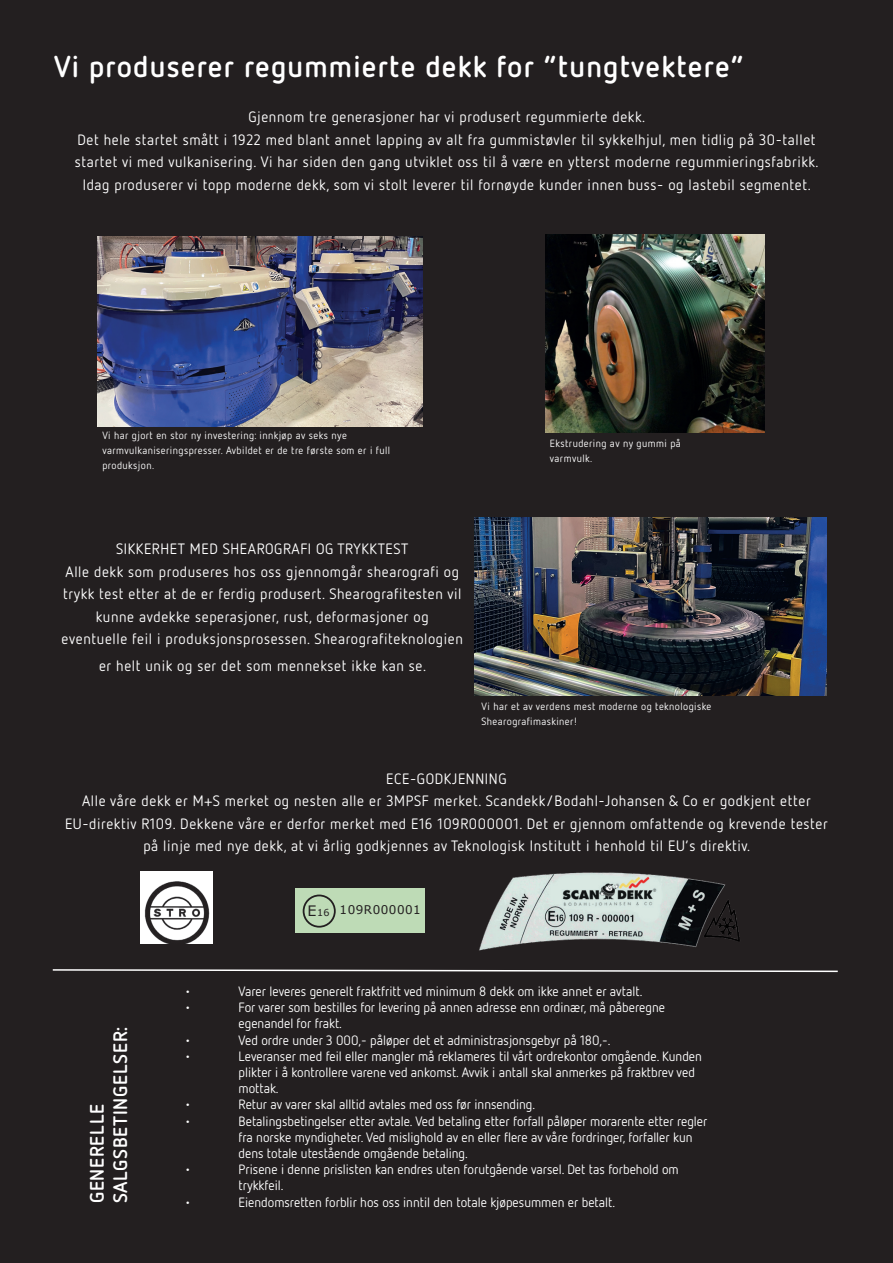
<style>
.page{position:relative;width:893px;height:1263px;background:#231f20}
.page>*{position:absolute;margin:0;border:0;box-sizing:border-box;transform-origin:0 0}
.t1{font:700 30px "Netto OT";letter-spacing:.04em;color:#fff}
.t2{font:700 19.5px/23.4px "Netto OT";letter-spacing:.04em;color:#fff}
.t3{font:15px/22.5px "Netto OT";letter-spacing:.04em;color:#fff;text-align:center}
.t4{font:13.5px/16.2px "Netto OT";color:#fff}
.t5{font:12px "Verdana";letter-spacing:.04em;color:#231f20}
.t6{font:10.5px/15px "Netto OT";letter-spacing:.04em;color:#fff}
.s1{font-size:14.4px}
</style>
<div class="page">
<img style="left:546px;top:234px;width:218px;height:198px">
<img style="left:98px;top:236px;width:324px;height:190px">
<img style="left:475px;top:518px;width:351px;height:177px">
<img style="left:479px;top:872px;width:261px;height:79px">
<div style="left:295px;top:888px;width:130px;height:44px;background:#bedbb6"></div>
<div style="left:303px;top:894px;width:33px;height:33px;border:2px solid #231f20;border-radius:50%"></div>
<img style="left:140px;top:871px;width:73px;height:73px">
<svg style="left:52px;top:969px;width:786px;height:4px"></svg>
<h1 class="t1" style="left:54px;top:48px;width:691px">Vi produserer regummierte dekk for ”tungtvektere”</h1>
<p class="t3" style="left:75px;top:105px;width:745px">Gjennom tre generasjoner har vi produsert regummierte dekk.<br>Det hele startet smått i 1922 med blant annet lapping av alt fra gummistøvler til sykkelhjul, men tidlig på 30-tallet startet vi med vulkanisering. Vi har siden den gang utviklet oss til å være en ytterst moderne regummieringsfabrikk.<br>Idag produserer vi topp moderne dekk, som vi stolt leverer til fornøyde kunder innen buss- og lastebil segmentet.</p>
<p class="t6" style="left:102px;top:427px;width:289px">Vi har gjort en stor ny investering: innkjøp av seks nye varmvulkaniseringspresser. Avbildet er de tre første som er i full produksjon.</p>
<p class="t6" style="left:550px;top:436px;width:132px">Ekstrudering av ny gummi på varmvulk.</p>
<p class="t3" style="left:62px;top:537px;width:403px">SIKKERHET MED SHEAROGRAFI OG TRYKKTEST<br>Alle dekk som produseres hos oss gjennomgår shearografi og trykk test etter at de er ferdig produsert. Shearografitesten vil kunne avdekke seperasjoner, rust, deformasjoner og eventuelle feil i produksjonsprosessen. Shearografiteknologien</p>
<p class="t3" style="left:99px;top:654px;width:329px">er helt unik og ser det som mennekset ikke kan se.</p>
<p class="t6" style="left:482px;top:699px;width:231px">Vi har et av verdens mest moderne og teknologiske<br>Shearografimaskiner!</p>
<p class="t3" style="left:65px;top:767px;width:764px">ECE-GODKJENNING<br>Alle våre dekk er M+S merket og nesten alle er 3MPSF merket. Scandekk/Bodahl-Johansen &amp; Co er godkjent etter EU-direktiv R109. Dekkene våre er derfor merket med E16 109R000001. Det er gjennom omfattende og krevende tester på linje med nye dekk, at vi årlig godkjennes av Teknologisk Institutt i henhold til EU’s direktiv.</p>
<h2 class="t2" style="left:85px;top:1203px;width:178px;rotate:-90deg">GENERELLE<br>SALGSBETINGELSER:</h2>
<p class="t5" style="left:307px;top:902px;width:115px"><span class="s1">E</span><sub>16</sub> 109R000001</p>
<p class="t4" style="left:185px;top:983px;width:8px">•</p>
<p class="t4" style="left:239px;top:983px;width:405px">Varer leveres generelt fraktfritt ved minimum 8 dekk om ikke annet er avtalt.</p>
<p class="t4" style="left:185px;top:999px;width:8px">•</p>
<p class="t4" style="left:239px;top:999px;width:428px">For varer som bestilles for levering på annen adresse enn ordinær, må påberegne egenandel for frakt.</p>
<p class="t4" style="left:185px;top:1031px;width:8px">•</p>
<p class="t4" style="left:239px;top:1031px;width:374px">Ved ordre under 3 000,- påløper det et administrasjonsgebyr på 180,-.</p>
<p class="t4" style="left:185px;top:1048px;width:8px">•</p>
<p class="t4" style="left:239px;top:1048px;width:465px">Leveranser med feil eller mangler må reklameres til vårt ordrekontor omgående. Kunden plikter i å kontrollere varene ved ankomst. Avvik i antall skal anmerkes på fraktbrev ved mottak.</p>
<p class="t4" style="left:185px;top:1096px;width:8px">•</p>
<p class="t4" style="left:239px;top:1096px;width:298px">Retur av varer skal alltid avtales med oss før innsending.</p>
<p class="t4" style="left:185px;top:1112px;width:8px">•</p>
<p class="t4" style="left:239px;top:1112px;width:470px">Betalingsbetingelser etter avtale. Ved betaling etter forfall påløper morarente etter regler fra norske myndigheter. Ved mislighold av en eller flere av våre fordringer, forfaller kun dens totale utestående omgående betaling.</p>
<p class="t4" style="left:185px;top:1161px;width:8px">•</p>
<p class="t4" style="left:239px;top:1161px;width:442px">Prisene i denne prislisten kan endres uten forutgående varsel. Det tas forbehold om trykkfeil.</p>
<p class="t4" style="left:185px;top:1193px;width:8px">•</p>
<p class="t4" style="left:239px;top:1193px;width:378px">Eiendomsretten forblir hos oss inntil den totale kjøpesummen er betalt.</p>
</div>
